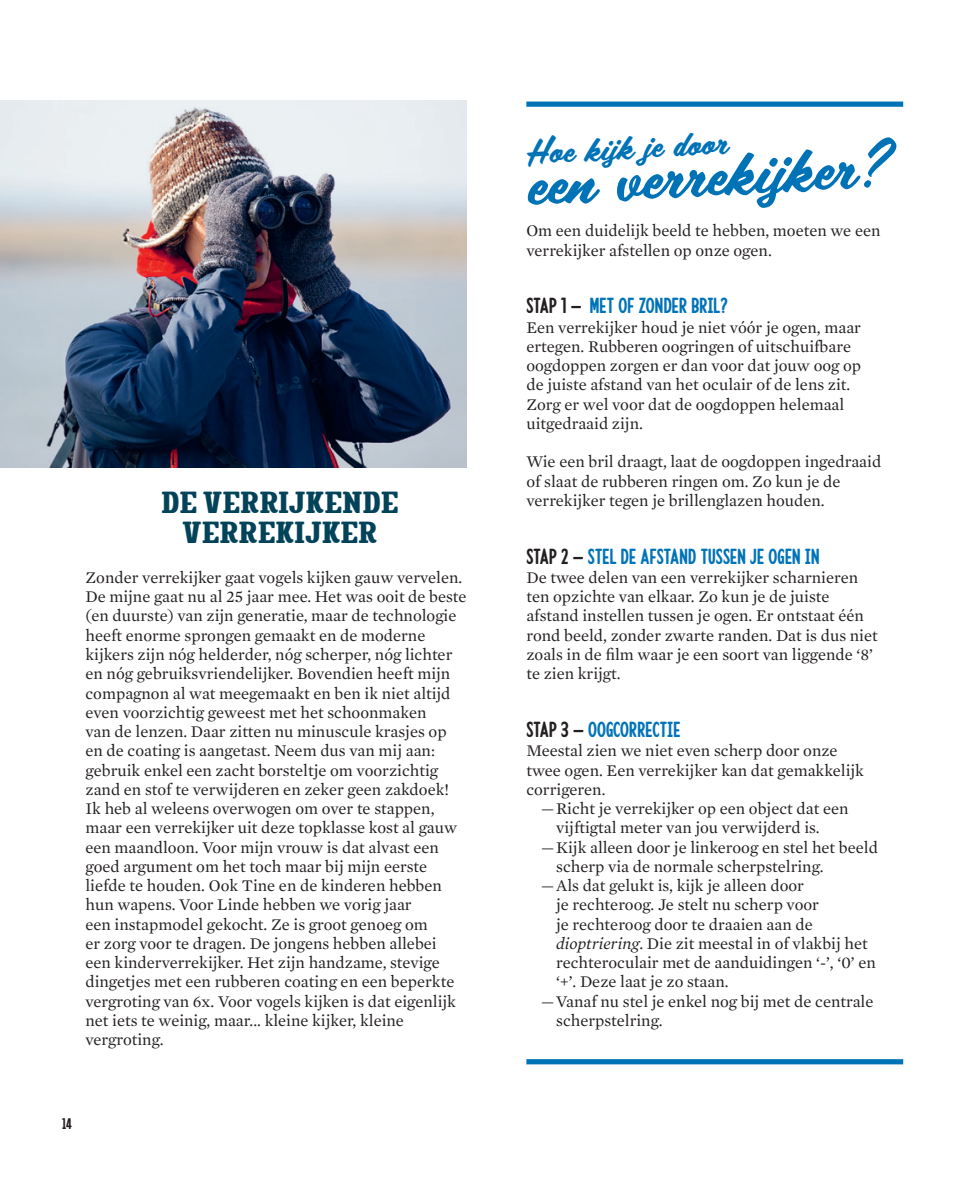
<style>
.page{position:relative;width:968px;height:1191px;background:#fff}
.page>*{position:absolute;margin:0;border:0;box-sizing:border-box;transform-origin:0 0}
.t1{font:61.43px "Scriptorama JF Tradeshow";color:#0073b7}
.t2{font:49px "Camper Slab";color:#034359}
.t3{font:35px "Camper Sans 2";color:#0073b7}
.t4{font:33.95px "Scriptorama JF Tradeshow";color:#0073b7}
.t5{font:24.5px "Camper Serif 2";color:#231f20}
.t6{font:16.62px/19.2px "Mercury Text G1";color:#231f20}
.s1{color:#231f20}
.s2{font-style:italic}
</style>
<div class="page">
<img style="left:0;top:101px;width:466px;height:366px">
<div style="left:526px;top:102px;width:377px;height:5px;background:#0073b7"></div>
<div style="left:526px;top:1059px;width:377px;height:5px;background:#0073b7"></div>
<h2 class="t2" style="left:161px;top:481px;width:239px">De verrijkende</h2>
<h2 class="t2" style="left:182px;top:511px;width:197px">verrekijker</h2>
<p class="t6" style="left:85px;top:568px;width:382px">Zonder verrekijker gaat vogels kijken gauw vervelen.<br>De mijne gaat nu al 25 jaar mee. Het was ooit de beste (en duurste) van zijn generatie, maar de technologie heeft enorme sprongen gemaakt en de moderne kijkers zijn nóg helderder, nóg scherper, nóg lichter en nóg gebruiksvriendelijker. Bovendien heeft mijn compagnon al wat meegemaakt en ben ik niet altijd even voorzichtig geweest met het schoonmaken<br>van de lenzen. Daar zitten nu minuscule krasjes op en de coating is aangetast. Neem dus van mij aan: gebruik enkel een zacht borsteltje om voorzichtig zand en stof te verwijderen en zeker geen zakdoek!<br>Ik heb al weleens overwogen om over te stappen, maar een verrekijker uit deze topklasse kost al gauw een maandloon. Voor mijn vrouw is dat alvast een goed argument om het toch maar bij mijn eerste liefde te houden. Ook Tine en de kinderen hebben hun wapens. Voor Linde hebben we vorig jaar<br>een instapmodel gekocht. Ze is groot genoeg om<br>er zorg voor te dragen. De jongens hebben allebei<br>een kinderverrekijker. Het zijn handzame, stevige dingetjes met een rubberen coating en een beperkte vergroting van 6x. Voor vogels kijken is dat eigenlijk net iets te weinig, maar... kleine kijker, kleine vergroting.</p>
<h3 class="t5" style="left:62px;top:1114px;width:11px">14</h3>
<h3 class="t4" style="left:524px;top:128px;width:203px;rotate:-3deg">Hoe kijk je door</h3>
<h1 class="t1" style="left:523px;top:140px;width:372px;rotate:-3deg">een verrekijker?</h1>
<p class="t6" style="left:526px;top:221px;width:355px">Om een duidelijk beeld te hebben, moeten we een verrekijker afstellen op onze ogen.</p>
<h3 class="t3" style="left:526px;top:292px;width:203px"><span class="s1">Stap 1 —</span> Met of zonder bril?</h3>
<p class="t6" style="left:526px;top:317px;width:336px">Een verrekijker houd je niet vóór je ogen, maar ertegen. Rubberen oogringen of uitschuifbare oogdoppen zorgen er dan voor dat jouw oog op de juiste afstand van het oculair of de lens zit.<br>Zorg er wel voor dat de oogdoppen helemaal uitgedraaid zijn.</p>
<p class="t6" style="left:526px;top:452px;width:356px">Wie een bril draagt, laat de oogdoppen ingedraaid of slaat de rubberen ringen om. Zo kun je de verrekijker tegen je brillenglazen houden.</p>
<h3 class="t3" style="left:526px;top:542px;width:295px"><span class="s1">Stap 2 —</span> Stel de afstand tussen je ogen in</h3>
<p class="t6" style="left:526px;top:568px;width:353px">De twee delen van een verrekijker scharnieren ten opzichte van elkaar. Zo kun je de juiste afstand instellen tussen je ogen. Er ontstaat één rond beeld, zonder zwarte randen. Dat is dus niet zoals in de film waar je een soort van liggende ‘8’ te zien krijgt.</p>
<h3 class="t3" style="left:526px;top:716px;width:156px"><span class="s1">Stap 3 —</span> Oogcorrectie</h3>
<p class="t6" style="left:526px;top:741px;width:339px">Meestal zien we niet even scherp door onze twee ogen. Een verrekijker kan dat gemakkelijk corrigeren.</p>
<p class="t6" style="left:541px;top:799px;width:308px">—Richt je verrekijker op een object dat een</p>
<p class="t6" style="left:556px;top:818px;width:265px">vijftigtal meter van jou verwijderd is.</p>
<p class="t6" style="left:541px;top:837px;width:338px">—Kijk alleen door je linkeroog en stel het beeld</p>
<p class="t6" style="left:556px;top:856px;width:269px">scherp via de normale scherpstelring.</p>
<p class="t6" style="left:541px;top:876px;width:264px">—Als dat gelukt is, kijk je alleen door</p>
<p class="t6" style="left:556px;top:895px;width:264px">je rechteroog. Je stelt nu scherp voor</p>
<p class="t6" style="left:556px;top:914px;width:258px">je rechteroog door te draaien aan de</p>
<p class="t6" style="left:556px;top:933px;width:313px"><span class="s2">dioptriering</span>. Die zit meestal in of vlakbij het</p>
<p class="t6" style="left:556px;top:953px;width:321px">rechteroculair met de aanduidingen ‘-’, ‘0’ en</p>
<p class="t6" style="left:556px;top:972px;width:174px">‘+’. Deze laat je zo staan.</p>
<p class="t6" style="left:541px;top:991px;width:333px">—Vanaf nu stel je enkel nog bij met de centrale</p>
<p class="t6" style="left:556px;top:1010px;width:108px">scherpstelring.</p>
</div>
